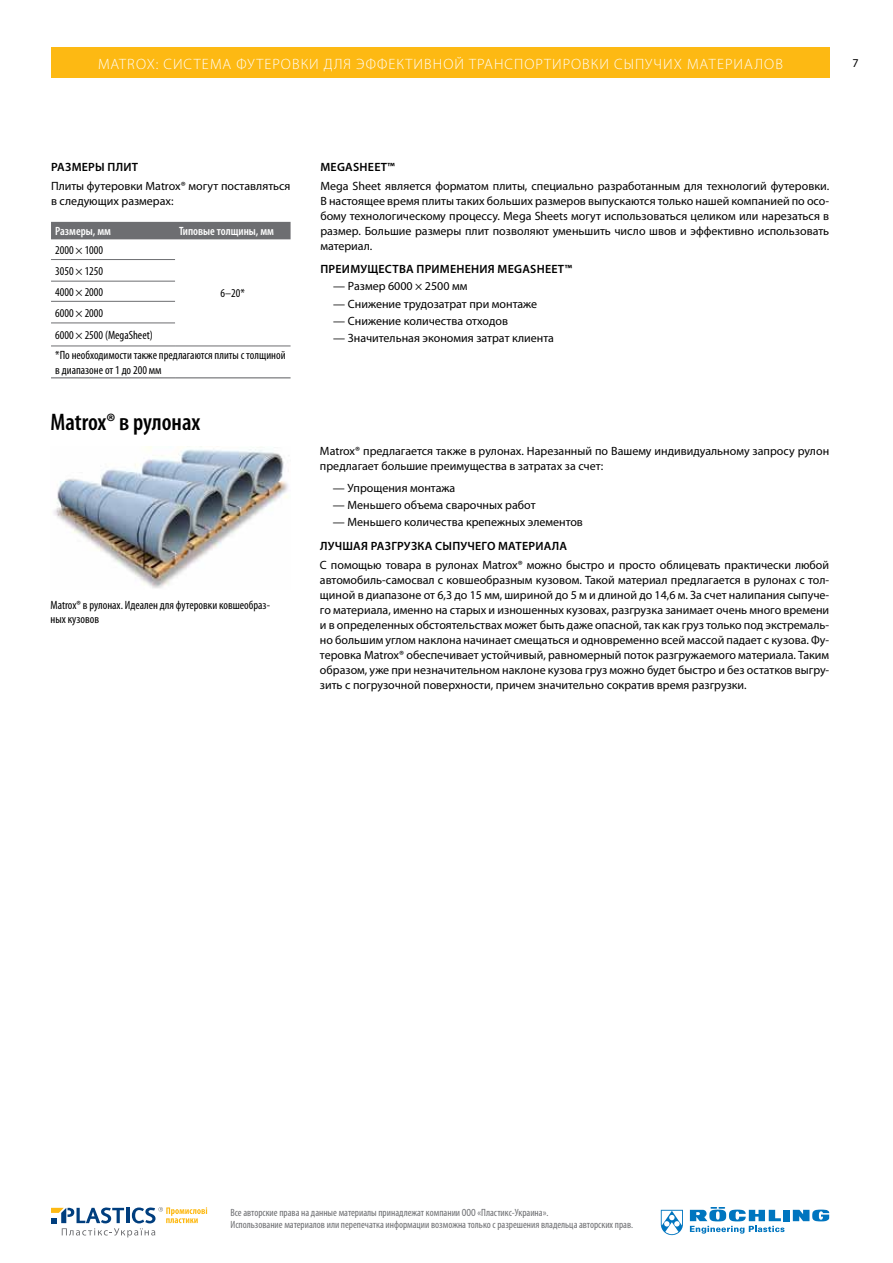
<style>
.page{position:relative;width:893px;height:1263px;background:#fff}
.page>*{position:absolute;margin:0;border:0;box-sizing:border-box;transform-origin:0 0}
.t1{font:600 condensed 24px "Myriad Pro";color:#000}
.t2{font:300 15px "Myriad Pro";letter-spacing:.07em;color:#fff}
.t3{font:12px/15px "Myriad Pro";color:#000;text-align:justify}
.t4{font:condensed 12px/20.9px "Myriad Pro";color:#000}
.t5{font:600 12px "Myriad Pro";letter-spacing:.02em;color:#000}
.t6{font:600 condensed 12px "Myriad Pro";color:#fff}
.t7{font:condensed 10.5px/12.6px "Myriad Pro";color:#6d6e71}
</style>
<div class="page">
<div style="left:51px;top:48px;width:779px;height:30px;background:#fdb913"></div>
<svg style="left:51px;top:1207px;width:156px;height:30px"></svg>
<svg style="left:661px;top:1210px;width:22px;height:25px"></svg>
<div style="left:783px;top:1210px;width:6px;height:11px;background:#0075bf"></div>
<svg style="left:793px;top:1209px;width:36px;height:12px"></svg>
<svg style="left:690px;top:1207px;width:94px;height:26px"></svg>
<div style="left:51px;top:222px;width:240px;height:17px;background:#6d6e71"></div>
<hr style="left:51px;top:259px;width:124px;height:1px;background:#6d6e71">
<hr style="left:51px;top:281px;width:124px;height:1px;background:#6d6e71">
<hr style="left:51px;top:301px;width:124px;height:1px;background:#6d6e71">
<hr style="left:51px;top:323px;width:124px;height:1px;background:#6d6e71">
<hr style="left:51px;top:346px;width:124px;height:1px;background:#6d6e71">
<hr style="left:51px;top:377px;width:124px;height:1px;background:#6d6e71">
<hr style="left:175px;top:377px;width:116px;height:1px;background:#6d6e71">
<hr style="left:175px;top:346px;width:116px;height:1px;background:#6d6e71">
<img style="left:54px;top:446px;width:235px;height:142px">
<p class="t2" style="left:98px;top:55px;width:686px">MATROX: СИСТЕМА ФУТЕРОВКИ ДЛЯ ЭФФЕКТИВНОЙ ТРАНСПОРТИРОВКИ СЫПУЧИХ МАТЕРИАЛОВ</p>
<p class="t3" style="left:852px;top:56px;width:8px">7</p>
<p class="t5" style="left:51px;top:159px;width:88px">РАЗМЕРЫ ПЛИТ</p>
<p class="t3" style="left:51px;top:178px;width:241px">Плиты футеровки Matrox® могут поставляться в следующих размерах:</p>
<p class="t6" style="left:55px;top:225px;width:57px">Размеры, мм</p>
<p class="t6" style="left:179px;top:225px;width:96px">Типовые толщины, мм</p>
<p class="t4" style="left:55px;top:239px;width:49px">2000 × 1000</p>
<p class="t4" style="left:221px;top:283px;width:26px">6–20*</p>
<p class="t4" style="left:55px;top:260px;width:49px;text-align:justify">3050 × 1250<br>4000 × 2000<br>6000 × 2000</p>
<p class="t4" style="left:55px;top:325px;width:232px;line-height:20.2px">6000 × 2500 (MegaSheet)<br>*По необходимости также предлагаются плиты с толщиной</p>
<p class="t4" style="left:55px;top:359px;width:108px">в диапазоне от 1 до 200 мм</p>
<h1 class="t1" style="left:51px;top:409px;width:151px">Matrox® в рулонах</h1>
<p class="t4" style="left:51px;top:598px;width:221px;line-height:14.4px">Matrox® в рулонах. Идеален для футеровки ковшеобраз&shy;ных кузовов</p>
<p class="t5" style="left:320px;top:159px;width:76px">MEGASHEET™</p>
<p class="t3" style="left:320px;top:178px;width:510px">Mega Sheet является форматом плиты, специально разработанным для технологий футеровки.<br>В настоящее время плиты таких больших размеров выпускаются только нашей компанией по осо&shy;бому технологическому процессу. Mega Sheets могут использоваться целиком или нарезаться в размер. Большие размеры плит позволяют уменьшить число швов и эффективно использовать материал.</p>
<p class="t5" style="left:320px;top:262px;width:253px">ПРЕИМУЩЕСТВА ПРИМЕНЕНИЯ MEGASHEET™</p>
<p class="t3" style="left:333px;top:279px;width:136px">— Размер 6000 × 2500 мм</p>
<p class="t3" style="left:333px;top:296px;width:206px">— Снижение трудозатрат при монтаже</p>
<p class="t3" style="left:333px;top:313px;width:176px">— Снижение количества отходов</p>
<p class="t3" style="left:333px;top:330px;width:222px">— Значительная экономия затрат клиента</p>
<p class="t3" style="left:320px;top:444px;width:511px">Matrox® предлагается также в рулонах. Нарезанный по Вашему индивидуальному запросу рулон предлагает большие преимущества в затратах за счет:</p>
<p class="t3" style="left:333px;top:480px;width:124px">— Упрощения монтажа</p>
<p class="t3" style="left:333px;top:497px;width:204px">— Меньшего объема сварочных работ</p>
<p class="t3" style="left:333px;top:514px;width:252px">— Меньшего количества крепежных элементов</p>
<p class="t5" style="left:320px;top:538px;width:249px">ЛУЧШАЯ РАЗГРУЗКА СЫПУЧЕГО МАТЕРИАЛА</p>
<p class="t3" style="left:320px;top:557px;width:511px">С помощью товара в рулонах Matrox® можно быстро и просто облицевать практически любой автомобиль-самосвал с ковшеобразным кузовом. Такой материал предлагается в рулонах с тол&shy;щиной в диапазоне от 6,3 до 15 мм, шириной до 5 м и длиной до 14,6 м. За счет налипания сыпуче&shy;го материала, именно на старых и изношенных кузовах, разгрузка занимает очень много времени и в определенных обстоятельствах может быть даже опасной, так как груз только под экстремаль&shy;но большим углом наклона начинает смещаться и одновременно всей массой падает с кузова. Фу&shy;теровка Matrox® обеспечивает устойчивый, равномерный поток разгружаемого материала. Таким образом, уже при незначительном наклоне кузова груз можно будет быстро и без остатков выгру&shy;зить с погрузочной поверхности, причем значительно сократив время разгрузки.</p>
<p class="t7" style="left:230px;top:1206px;width:404px">Все авторские права на данные материалы принадлежат компании ООО «Пластикс-Украина».<br>Использование материалов или перепечатка информации возможна только с разрешения владельца авторских прав.</p>
</div>
